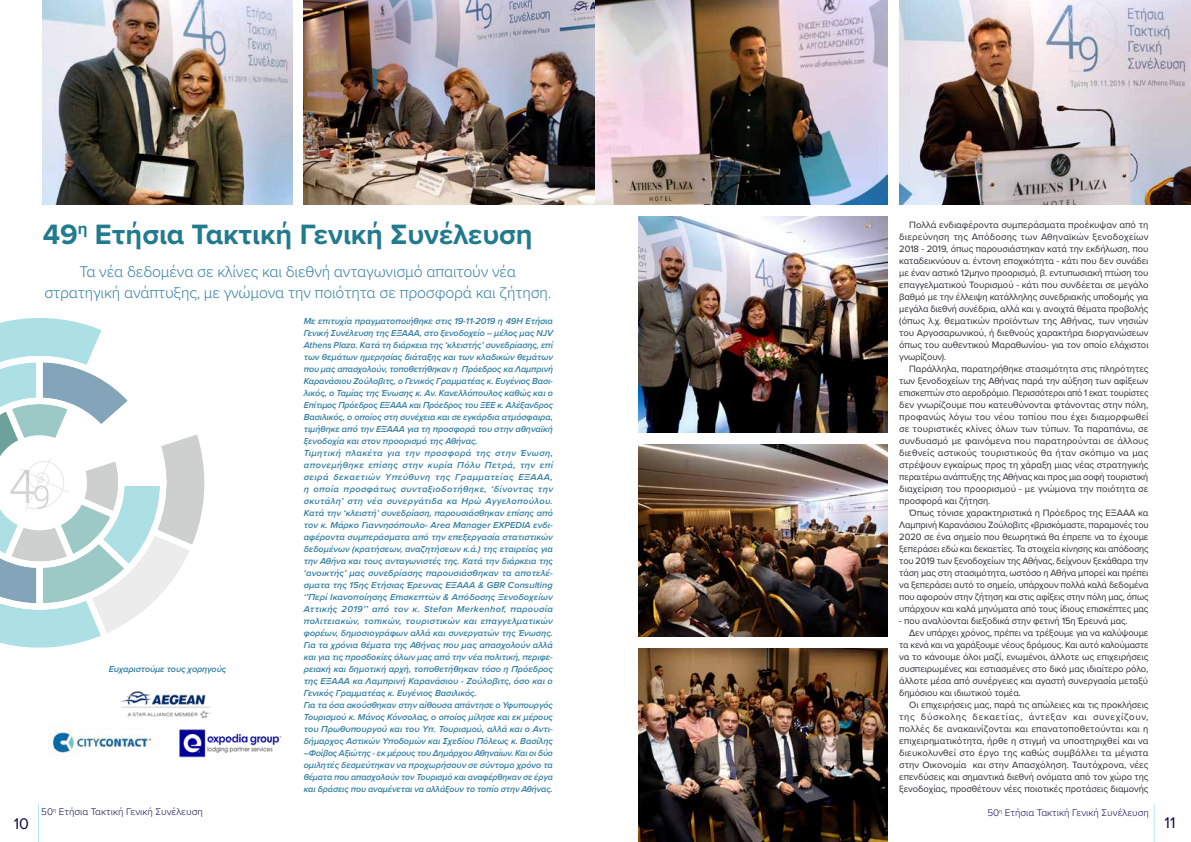
<style>
.page{position:relative;width:1191px;height:842px;background:#fff}
.page>*{position:absolute;margin:0;border:0;box-sizing:border-box;transform-origin:0 0}
.t1{font:300 49.7px "Proxima Nova";color:#d1d3d4}
.t2{font:700 29px "Proxima Nova";color:#227a8e}
.t3{font:300 16px/21px "Proxima Nova";letter-spacing:-.01em;color:#307da1;text-align:center}
.t4{font:16px "Proxima Nova";color:#07074e}
.t5{font:300 10px "Proxima Nova";color:#07074e}
.t6{font:9.5px/12px "Proxima Nova";letter-spacing:-.005em;color:#26282a;text-align:justify}
.t7{font:9.5px "Proxima Nova";letter-spacing:.015em;color:#26282a}
.t8{font:9.5px "Proxima Nova";letter-spacing:-.005em;color:#26282a;scale:.96 1}
.t9{font:9.5px "Proxima Nova";letter-spacing:.065em;color:#26282a}
.t10{font:italic 600 9px/12px "Proxima Nova";color:#307da1}
</style>
<div class="page">
<hr style="left:38px;top:804px;width:1px;height:38px;background:#b9e6fa">
<hr style="left:1153px;top:804px;width:1px;height:38px;background:#b9e6fa">
<svg style="left:0;top:318px;width:205px;height:330px"></svg>
<img style="left:304px;top:0;width:583px;height:204px">
<img style="left:43px;top:0;width:249px;height:204px">
<img style="left:638px;top:216px;width:249px;height:216px">
<img style="left:899px;top:0;width:292px;height:204px">
<img style="left:638px;top:444px;width:249px;height:192px">
<img style="left:638px;top:648px;width:249px;height:194px">
<img style="left:121px;top:691px;width:90px;height:28px">
<img style="left:179px;top:729px;width:103px;height:28px">
<img style="left:48px;top:725px;width:104px;height:31px">
<h1 class="t1" style="left:9px;top:449px;width:28px">4</h1>
<h3 class="t4" style="left:14px;top:811px;width:17px">10</h3>
<h2 class="t2" style="left:43px;top:213px;width:491px">49<sup>η</sup> Ετήσια Τακτική Γενική Συνέλευση</h2>
<p class="t6" style="left:899px;top:218px;width:251px;text-indent:10px">Πολλά ενδιαφέροντα συμπεράσματα προέκυψαν από τη διερεύνηση της Απόδοσης των Αθηναϊκών ξενοδοχείων 2018 - 2019, όπως παρουσιάστηκαν κατά την εκδήλωση, που καταδεικνύουν α. έντονη εποχικότητα - κάτι που δεν συνάδει με έναν αστικό 12μηνο προορισμό, β. εντυπωσιακή πτώση του επαγγελματικού Τουρισμού - κάτι που συνδέεται σε μεγάλο βαθμό με την έλλειψη κατάλληλης συνεδριακής υποδομής για μεγάλα διεθνή συνέδρια, αλλά και γ. ανοιχτά θέματα προβολής (όπως λ.χ. θεματικών προϊόντων της Αθήνας, των νησιών του Αργοσαρωνικού, ή διεθνούς χαρακτήρα διοργανώσεων όπως του αυθεντικού Μαραθωνίου- για τον οποίο ελάχιστοι γνωρίζουν).</p>
<p class="t6" style="left:899px;top:362px;width:251px;text-indent:10px">Παράλληλα, παρατηρήθηκε στασιμότητα στις πληρότητες των ξενοδοχείων της Αθήνας παρά την αύξηση των αφίξεων επισκεπτών στο αεροδρόμιο. Περισσότεροι από 1 εκατ. τουρίστες δεν γνωρίζουμε που κατευθύνονται φτάνοντας στην πόλη, προφανώς λόγω του νέου τοπίου που έχει διαμορφωθεί σε τουριστικές κλίνες όλων των τύπων. Τα παραπάνω, σε συνδυασμό με φαινόμενα που παρατηρούνται σε άλλους διεθνείς αστικούς τουριστικούς θα ήταν σκόπιμο να μας στρέψουν εγκαίρως προς τη χάραξη μιας νέας στρατηγικής περαιτέρω ανάπτυξης της Αθήνας και προς μια σοφή τουριστική διαχείριση του προορισμού - με γνώμονα την ποιότητα σε προσφορά και ζήτηση.</p>
<p class="t6" style="left:899px;top:506px;width:251px;text-indent:10px">Όπως τόνισε χαρακτηριστικά η Πρόεδρος της ΕΞΑΑΑ κα Λαμπρινή Καρανάσιου Ζούλοβιτς «βρισκόμαστε, παραμονές του 2020 σε ένα σημείο που θεωρητικά θα έπρεπε να το έχουμε ξεπεράσει εδώ και δεκαετίες. Τα στοιχεία κίνησης και απόδοσης του 2019 των ξενοδοχείων της Αθήνας, δείχνουν ξεκάθαρα την τάση μας στη στασιμότητα, ωστόσο η Αθήνα μπορεί και πρέπει να ξεπεράσει αυτό το σημείο, υπάρχουν πολλά καλά δεδομένα που αφορούν στην ζήτηση και στις αφίξεις στην πόλη μας, όπως υπάρχουν και καλά μηνύματα από τους ίδιους επισκέπτες μας</p>
<p class="t6" style="left:899px;top:614px;width:230px">- που αναλύονται διεξοδικά στην φετινή 15η Έρευνά μας.</p>
<p class="t6" style="left:909px;top:626px;width:241px">Δεν υπάρχει χρόνος, πρέπει να τρέξουμε για να καλύψουμε</p>
<p class="t8" style="left:899px;top:638px;width:261px">τα κενά και να χαράξουμε νέους δρόμους. Και αυτό καλούμαστε</p>
<p class="t6" style="left:899px;top:650px;width:251px">να το κάνουμε όλοι μαζί, ενωμένοι, άλλοτε ως επιχειρήσεις</p>
<p class="t6" style="left:899px;top:662px;width:250px">συσπειρωμένες και εστιασμένες στο δικό μας ιδιαίτερο ρόλο,</p>
<p class="t6" style="left:899px;top:674px;width:250px">άλλοτε μέσα από συνέργειες και αγαστή συνεργασία μεταξύ</p>
<p class="t6" style="left:899px;top:686px;width:123px">δημόσιου και ιδιωτικού τομέα.</p>
<p class="t6" style="left:909px;top:698px;width:241px">Οι επιχειρήσεις μας, παρά τις απώλειες και τις προκλήσεις</p>
<p class="t9" style="left:899px;top:710px;width:251px">της δύσκολης δεκαετίας, άντεξαν και συνεχίζουν,</p>
<p class="t7" style="left:899px;top:722px;width:251px">πολλές δε ανακαινίζονται και επανατοποθετούνται και η</p>
<p class="t6" style="left:899px;top:734px;width:251px">επιχειρηματικότητα, ήρθε η στιγμή να υποστηριχθεί και να</p>
<p class="t7" style="left:899px;top:746px;width:251px">διευκολυνθεί στο έργο της καθώς συμβάλλει τα μέγιστα</p>
<p class="t6" style="left:899px;top:758px;width:251px">στην Οικονομία και στην Απασχόληση. Ταυτόχρονα, νέες</p>
<p class="t6" style="left:899px;top:770px;width:251px">επενδύσεις και σημαντικά διεθνή ονόματα από τον χώρο της</p>
<p class="t6" style="left:899px;top:782px;width:251px">ξενοδοχίας, προσθέτουν νέες ποιοτικές προτάσεις διαμονής</p>
<h3 class="t3" style="left:44px;top:260px;width:508px">Tα νέα δεδομένα σε κλίνες και διεθνή ανταγωνισμό απαιτούν νέα στρατηγική ανάπτυξης, με γνώμονα την ποιότητα σε προσφορά και ζήτηση.</h3>
<p class="t10" style="left:304px;top:315px;width:251px">Με επιτυχία πραγματοποιήθηκε στις 19-11-2019 η 49Η Ετήσια Γενική Συνέλευση της ΕΞΑΑΑ, στο ξενοδοχείο – μέλος μας NJV Athens Plaza. Κατά τη διάρκεια της ‘κλειστής’ συνεδρίασης, επί των θεμάτων ημερησίας διάταξης και των κλαδικών θεμάτων που μας απασχολούν, τοποθετήθηκαν η Πρόεδρος κα Λαμπρινή Καρανάσιου Ζούλοβιτς, ο Γενικός Γραμματέας κ. Ευγένιος Βασι&shy;λικός, ο Ταμίας της Ένωσης κ. Αν. Κανελλόπουλος καθώς και ο Επίτιμος Πρόεδρος ΕΞΑΑΑ και Πρόεδρος του ΞΕΕ κ. Αλέξανδρος Βασιλικός, ο οποίος στη συνέχεια και σε εγκάρδια ατμόσφαιρα, τιμήθηκε από την ΕΞΑΑΑ για τη προσφορά του στην αθηναϊκή ξενοδοχία και στον προορισμό της Αθήνας.<br>Τιμητική πλακέτα για την προσφορά της στην Ένωση, απονεμήθηκε επίσης στην κυρία Πόλυ Πετρά, την επί σειρά δεκαετιών Υπεύθυνη της Γραμματείας ΕΞΑΑΑ, η οποία προσφάτως συνταξιοδοτήθηκε, ‘δίνοντας την σκυτάλη’ στη νέα συνεργάτιδα κα Ηρώ Αγγελοπούλου.<br>Κατά την ‘κλειστή’ συνεδρίαση, παρουσιάσθηκαν επίσης από τον κ. Μάρκο Γιαννησόπουλο- Area Manager EXPEDIA ενδι&shy;αφέροντα συμπεράσματα από την επεξεργασία στατιστικών δεδομένων (κρατήσεων, αναζητήσεων κ.ά.) της εταιρείας για την Αθήνα και τους ανταγωνιστές της. Κατά την διάρκεια της ‘ανοικτής’ μας συνεδρίασης παρουσιάσθηκαν τα αποτελέ&shy;σματα της 15ης Ετήσιας Έρευνας ΕΞΑΑΑ &amp; GBR Consulting ‘’Περί Ικανοποίησης Επισκεπτών &amp; Απόδοσης Ξενοδοχείων Αττικής 2019’’ από τον κ. Stefan Merkenhof, παρουσία πολιτειακών, τοπικών, τουριστικών και επαγγελματικών φορέων, δημοσιογράφων αλλά και συνεργατών της Ένωσης.<br>Για τα χρόνια θέματα της Αθήνας που μας απασχολούν αλλά και για τις προσδοκίες όλων μας από την νέα πολιτική, περιφε&shy;ρειακή και δημοτική αρχή, τοποθετήθηκαν τόσο η Πρόεδρος της ΕΞΑΑΑ κα Λαμπρινή Καρανάσιου - Ζούλοβιτς, όσο και ο Γενικός Γραμματέας κ. Ευγένιος Βασιλικός.<br>Για τα όσα ακούσθηκαν στην αίθουσα απάντησε ο Υφυπουργός Τουρισμού κ. Μάνος Κόνσολας, ο οποίος μίλησε και εκ μέρους του Πρωθυπουργού και του Υπ. Τουρισμού, αλλά και ο Αντι&shy;δήμαρχος Αστικών Υποδομών και Σχεδίου Πόλεως κ. Βασίλης –Φοίβος Αξιώτης - εκ μέρους του Δημάρχου Αθηναίων. Και οι δύο ομιλητές δεσμεύτηκαν να προχωρήσουν σε σύντομο χρόνο τα θέματα που απασχολούν τον Τουρισμό και αναφέρθηκαν σε έργα και δράσεις που αναμένεται να αλλάξουν το τοπίο στην Αθήνας.</p>
<p class="t10" style="left:109px;top:663px;width:119px">Ευχαριστούμε τους χορηγούς</p>
<p class="t5" style="left:41px;top:804px;width:163px">50<sup>η</sup> Ετήσια Τακτική Γενική Συνέλευση</p>
<p class="t5" style="left:987px;top:805px;width:163px">50<sup>η</sup> Ετήσια Τακτική Γενική Συνέλευση</p>
<h3 class="t4" style="left:1164px;top:810px;width:13px">11</h3>
</div>
